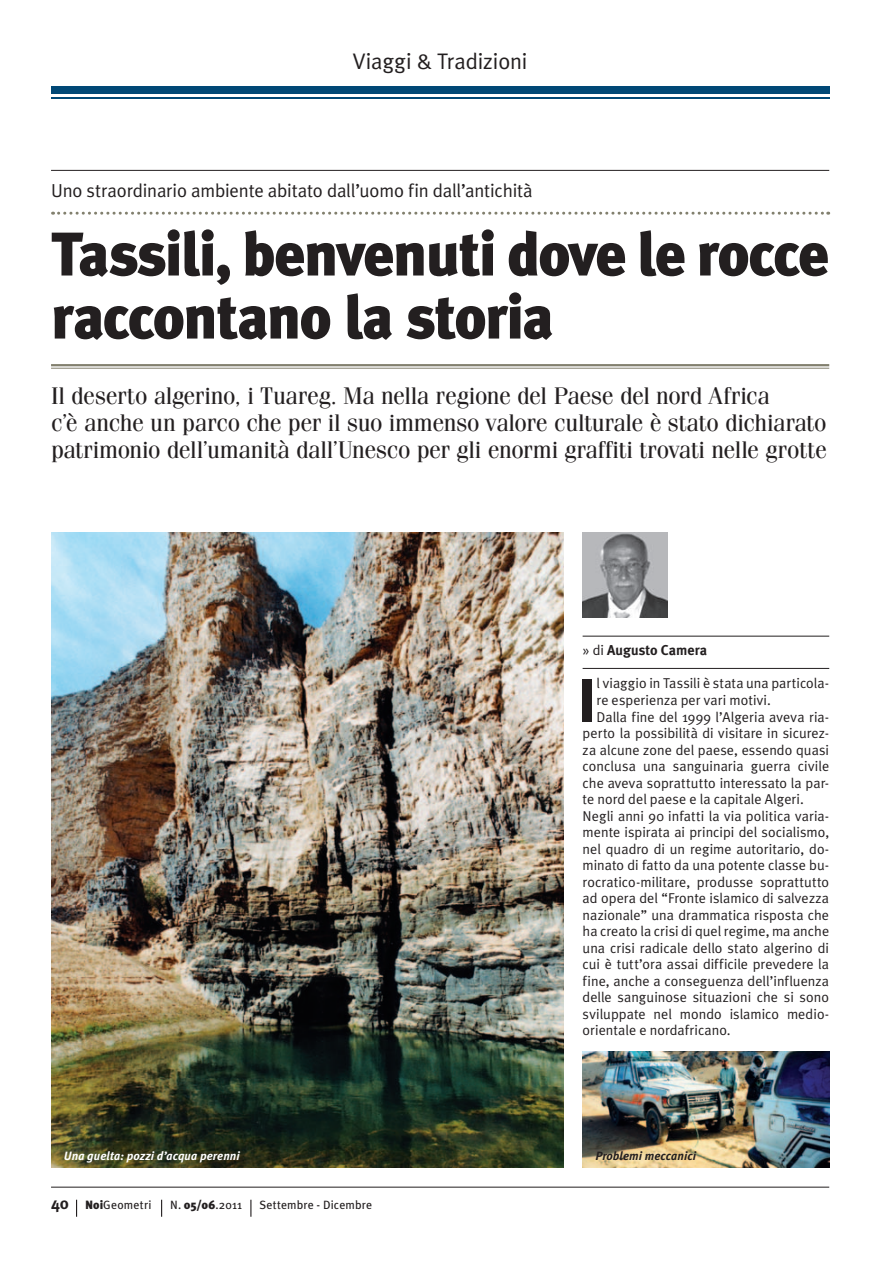
<style>
.page{position:relative;width:892px;height:1262px;background:#fff}
.page>*{position:absolute;margin:0;border:0;box-sizing:border-box;transform-origin:0 0}
.t1{font:700 61.8px "Meta Plus";color:#231f20}
.t2{font:900 61.5px/63px "Meta Plus";letter-spacing:-.03em;color:#231f20}
.t3{font:24px/27px "Fenice";letter-spacing:-.015em;color:#231f20}
.t4{font:22.5px "Meta Plus Normal";letter-spacing:-.005em;color:#231f20}
.t5{font:18.75px "Meta Plus Normal";letter-spacing:-.01em;color:#231f20}
.t6{font:14.25px "Meta Plus Normal";color:#231f20}
.t7{font:700 14.25px "Meta Plus";color:#231f20}
.t8{font:12px "Meta Plus";letter-spacing:.01em;color:#231f20}
.t9{font:italic 700 12px "Meta Plus";color:#fff}
.t10{font:italic 700 12px "Meta Plus";letter-spacing:.005em;color:#231f20}
.s1{font-family:"Meta Plus Normal";font-weight:400}
.s2{font-weight:700;font-size:16.5px}
.s3{font-weight:900}
</style>
<div class="page">
<hr style="left:51px;top:1186px;width:778px;height:1px;background:#231f20">
<hr style="left:51px;top:170px;width:778px;height:1px;background:#231f20">
<svg style="left:76px;top:1199px;width:1px;height:17px"></svg>
<svg style="left:161px;top:1199px;width:1px;height:17px"></svg>
<svg style="left:250px;top:1199px;width:1px;height:17px"></svg>
<img style="left:51px;top:532px;width:512px;height:635px">
<hr style="left:583px;top:636px;width:246px;height:1px;background:#231f20">
<hr style="left:583px;top:668px;width:246px;height:1px;background:#231f20">
<svg style="left:53px;top:212px;width:776px;height:3px"></svg>
<hr style="left:51px;top:364px;width:778px;height:2px;background:#82806e">
<hr style="left:51px;top:368px;width:778px;height:1px;background:#82806e">
<img style="left:583px;top:532px;width:85px;height:85px">
<img style="left:583px;top:1051px;width:246px;height:116px">
<div style="left:51px;top:86px;width:778px;height:8px;background:#004876"></div>
<hr style="left:51px;top:97px;width:778px;height:1px;background:#004876">
<h3 class="t4" style="left:353px;top:53px;width:176px">Viaggi &amp; Tradizioni</h3>
<h3 class="t5" style="left:51px;top:183px;width:483px">Uno straordinario ambiente abitato dall’uomo fin dall’antichità</h3>
<h2 class="t2" style="left:51px;top:227px;width:779px">Tassili, benvenuti dove le rocce raccontano la storia</h2>
<h3 class="t3" style="left:51px;top:384px;width:777px">Il deserto algerino, i Tuareg. Ma nella regione del Paese del nord Africa<br>c’è anche un parco che per il suo immenso valore culturale è stato dichiarato patrimonio dell’umanità dall’Unesco per gli enormi graffiti trovati nelle grotte</h3>
<p class="t7" style="left:583px;top:645px;width:126px"><span class="s1">» di</span> Augusto Camera</p>
<h1 class="t1" style="left:577px;top:676px;width:21px">I</h1>
<p class="t6" style="left:596px;top:678px;width:234px">l viaggio in Tassili è stata una particola-</p>
<p class="t6" style="left:596px;top:694px;width:176px">re esperienza per vari motivi.</p>
<p class="t6" style="left:596px;top:711px;width:234px">Dalla fine del 1999 l’Algeria aveva ria-</p>
<p class="t6" style="left:583px;top:727px;width:248px">perto la possibilità di visitare in sicurez-</p>
<p class="t6" style="left:583px;top:744px;width:248px">za alcune zone del paese, essendo quasi</p>
<p class="t6" style="left:583px;top:760px;width:248px">conclusa una sanguinaria guerra civile</p>
<p class="t6" style="left:583px;top:777px;width:248px">che aveva soprattutto interessato la par-</p>
<p class="t6" style="left:583px;top:793px;width:223px">te nord del paese e la capitale Algeri.</p>
<p class="t6" style="left:583px;top:810px;width:248px">Negli anni 90 infatti la via politica varia-</p>
<p class="t6" style="left:583px;top:826px;width:248px">mente ispirata ai principi del socialismo,</p>
<p class="t6" style="left:583px;top:843px;width:248px">nel quadro di un regime autoritario, do-</p>
<p class="t6" style="left:583px;top:859px;width:248px">minato di fatto da una potente classe bu-</p>
<p class="t6" style="left:583px;top:876px;width:248px">rocratico-militare, produsse soprattutto</p>
<p class="t6" style="left:583px;top:892px;width:248px">ad opera del “Fronte islamico di salvezza</p>
<p class="t6" style="left:583px;top:909px;width:248px">nazionale” una drammatica risposta che</p>
<p class="t6" style="left:583px;top:925px;width:248px">ha creato la crisi di quel regime, ma anche</p>
<p class="t6" style="left:583px;top:942px;width:248px">una crisi radicale dello stato algerino di</p>
<p class="t6" style="left:583px;top:958px;width:248px">cui è tutt’ora assai difficile prevedere la</p>
<p class="t6" style="left:583px;top:975px;width:248px">fine, anche a conseguenza dell’influenza</p>
<p class="t6" style="left:583px;top:991px;width:248px">delle sanguinose situazioni che si sono</p>
<p class="t6" style="left:583px;top:1008px;width:248px">sviluppate nel mondo islamico medio-</p>
<p class="t6" style="left:583px;top:1024px;width:150px">orientale e nordafricano.</p>
<p class="t9" style="left:64px;top:1150px;width:177px">Una guelta: pozzi d’acqua perenni</p>
<p class="t10" style="left:595px;top:1150px;width:102px">Problemi meccanici</p>
<p class="t8" style="left:51px;top:1197px;width:102px"><span class="s2">40</span> <span class="s3">Noi</span>Geometri</p>
<p class="t8" style="left:170px;top:1197px;width:73px">N. <span class="s3">05/06</span>.2011</p>
<p class="t8" style="left:259px;top:1197px;width:114px">Settembre - Dicembre</p>
</div>
